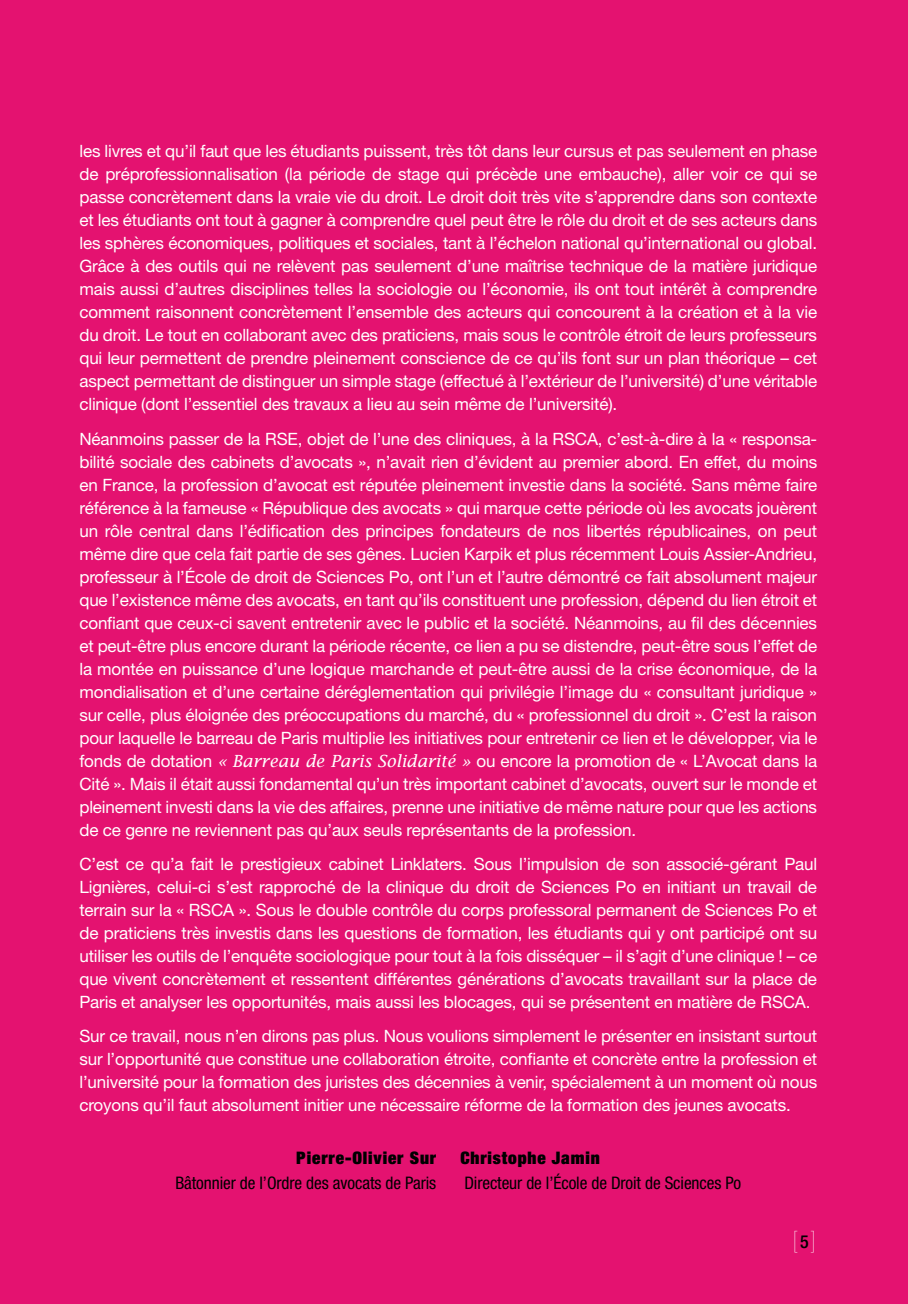
<style>
.page{position:relative;width:908px;height:1304px;background:#fff}
.page>*{position:absolute;margin:0;border:0;box-sizing:border-box;transform-origin:0 0}
.t1{font:900 condensed 24px "Helvetica Neue LT";color:#fff}
.t2{font:condensed 17.2px "Helvetica Neue LT";letter-spacing:-.005em;color:#000}
.t3{font:900 expanded 17.2px "Helvetica Neue LT";letter-spacing:.05em;color:#000}
.t4{font:17px/23px "Helvetica Neue LT";letter-spacing:-.01em;color:#fff;text-align:justify}
.s1{font-family:"Lucida Fax";font-style:italic;font-size:16.8px}
.s2{font-weight:500;font-size:18px;color:#000}
</style>
<div class="page">
<div style="left:0;top:0;width:907px;height:1304px;background:#e41270"></div>
<p class="t4" style="left:79px;top:140px;width:739px">les livres et qu’il faut que les étudiants puissent, très tôt dans leur cursus et pas seulement en phase de préprofessionnalisation (la période de stage qui précède une embauche), aller voir ce qui se passe concrètement dans la vraie vie du droit. Le droit doit très vite s’apprendre dans son contexte et les étudiants ont tout à gagner à comprendre quel peut être le rôle du droit et de ses acteurs dans les sphères économiques, politiques et sociales, tant à l’échelon national qu’international ou global.<br>Grâce à des outils qui ne relèvent pas seulement d’une maîtrise technique de la matière juridique mais aussi d’autres disciplines telles la sociologie ou l’économie, ils ont tout intérêt à comprendre comment raisonnent concrètement l’ensemble des acteurs qui concourent à la création et à la vie du droit. Le tout en collaborant avec des praticiens, mais sous le contrôle étroit de leurs professeurs qui leur permettent de prendre pleinement conscience de ce qu’ils font sur un plan théorique – cet aspect permettant de distinguer un simple stage (effectué à l’extérieur de l’université) d’une véritable clinique (dont l’essentiel des travaux a lieu au sein même de l’université).</p>
<p class="t4" style="left:79px;top:427px;width:739px">Néanmoins passer de la RSE, objet de l’une des cliniques, à la RSCA, c’est-à-dire à la « responsa&shy;bilité sociale des cabinets d’avocats », n’avait rien d’évident au premier abord. En effet, du moins en France, la profession d’avocat est réputée pleinement investie dans la société. Sans même faire référence à la fameuse « République des avocats » qui marque cette période où les avocats jouèrent un rôle central dans l’édification des principes fondateurs de nos libertés républicaines, on peut même dire que cela fait partie de ses gênes. Lucien Karpik et plus récemment Louis Assier-Andrieu, professeur à l’École de droit de Sciences Po, ont l’un et l’autre démontré ce fait absolument majeur que l’existence même des avocats, en tant qu’ils constituent une profession, dépend du lien étroit et confiant que ceux-ci savent entretenir avec le public et la société. Néanmoins, au fil des décennies et peut-être plus encore durant la période récente, ce lien a pu se distendre, peut-être sous l’effet de la montée en puissance d’une logique marchande et peut-être aussi de la crise économique, de la mondialisation et d’une certaine déréglementation qui privilégie l’image du « consultant juridique » sur celle, plus éloignée des préoccupations du marché, du « professionnel du droit ». C’est la raison pour laquelle le barreau de Paris multiplie les initiatives pour entretenir ce lien et le développer, via le fonds de dotation <span class="s1">« Barreau de Paris Solidarité »</span> ou encore la promotion de « L’Avocat dans la Cité ». Mais il était aussi fondamental qu’un très important cabinet d’avocats, ouvert sur le monde et pleinement investi dans la vie des affaires, prenne une initiative de même nature pour que les actions de ce genre ne reviennent pas qu’aux seuls représentants de la profession.</p>
<p class="t4" style="left:79px;top:852px;width:739px">C’est ce qu’a fait le prestigieux cabinet Linklaters. Sous l’impulsion de son associé-gérant Paul Lignières, celui-ci s’est rapproché de la clinique du droit de Sciences Po en initiant un travail de terrain sur la « RSCA ». Sous le double contrôle du corps professoral permanent de Sciences Po et de praticiens très investis dans les questions de formation, les étudiants qui y ont participé ont su utiliser les outils de l’enquête sociologique pour tout à la fois disséquer – il s’agit d’une clinique ! – ce que vivent concrètement et ressentent différentes générations d’avocats travaillant sur la place de Paris et analyser les opportunités, mais aussi les blocages, qui se présentent en matière de RSCA.</p>
<p class="t4" style="left:79px;top:1025px;width:739px">Sur ce travail, nous n’en dirons pas plus. Nous voulions simplement le présenter en insistant surtout sur l’opportunité que constitue une collaboration étroite, confiante et concrète entre la profession et l’université pour la formation des juristes des décennies à venir, spécialement à un moment où nous croyons qu’il faut absolument initier une nécessaire réforme de la formation des jeunes avocats.</p>
<p class="t3" style="left:296px;top:1147px;width:141px">Pierre-Olivier Sur</p>
<p class="t2" style="left:175px;top:1173px;width:262px">Bâtonnier de l’Ordre des avocats de Paris</p>
<p class="t3" style="left:460px;top:1147px;width:141px">Christophe Jamin</p>
<p class="t2" style="left:464px;top:1173px;width:278px">Directeur de l’École de Droit de Sciences Po</p>
<h1 class="t1" style="left:792px;top:1227px;width:24px">[<span class="s2">5</span>]</h1>
</div>
